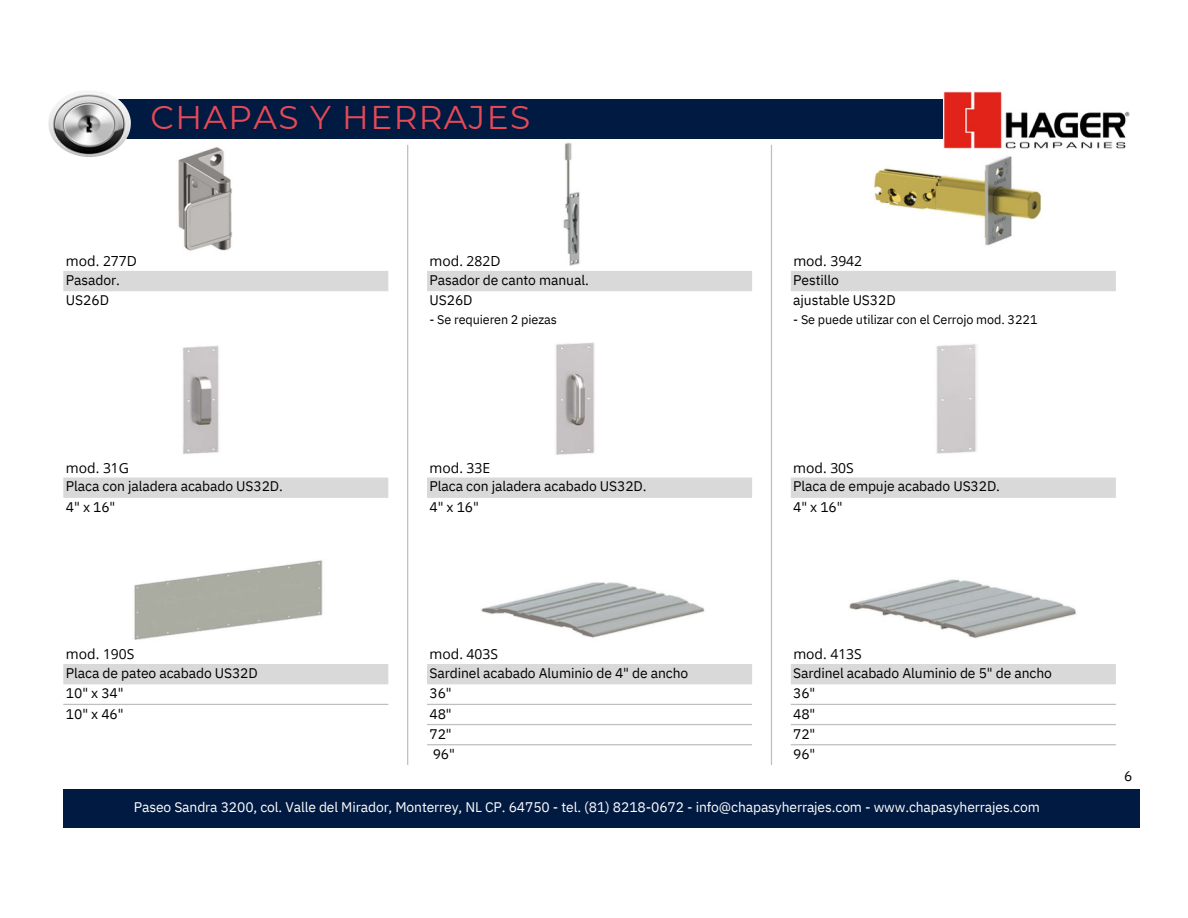
<style>
.page{position:relative;width:1188px;height:918px;background:#fff}
.page>*{position:absolute;margin:0;border:0;box-sizing:border-box;transform-origin:0 0}
.t1{font:32.85px "Montserrat";letter-spacing:.045em;color:#e64957}
.t2{font:13.95px/20.2px "IBM Plex Sans";letter-spacing:-.01em;color:#000}
.t3{font:13.95px "IBM Plex Sans";letter-spacing:-.01em;color:#fff}
.t4{font:13.95px "Open Sans";color:#000}
.t5{font:12.6px "IBM Plex Sans";letter-spacing:-.01em;color:#000}
</style>
<div class="page">
<div style="left:63px;top:789px;width:1077px;height:39px;background:#011a41"></div>
<div style="left:63px;top:99px;width:972px;height:40px;background:#011a41"></div>
<svg style="left:63px;top:271px;width:1053px;height:413px"></svg>
<hr style="left:63px;top:704px;width:325px;height:1px;background:#bfbfbf">
<hr style="left:427px;top:704px;width:325px;height:1px;background:#bfbfbf">
<hr style="left:427px;top:724px;width:325px;height:1px;background:#bfbfbf">
<hr style="left:427px;top:744px;width:325px;height:1px;background:#bfbfbf">
<hr style="left:407px;top:145px;width:1px;height:620px;background:#bfbfbf">
<hr style="left:771px;top:145px;width:1px;height:620px;background:#bfbfbf">
<hr style="left:791px;top:704px;width:325px;height:1px;background:#bfbfbf">
<hr style="left:791px;top:724px;width:325px;height:1px;background:#bfbfbf">
<hr style="left:791px;top:744px;width:325px;height:1px;background:#bfbfbf">
<img style="left:178px;top:147px;width:54px;height:104px">
<img style="left:563px;top:143px;width:17px;height:122px">
<img style="left:874px;top:156px;width:168px;height:90px">
<img style="left:178px;top:345px;width:46px;height:111px">
<img style="left:554px;top:342px;width:42px;height:114px">
<img style="left:934px;top:343px;width:45px;height:112px">
<img style="left:132px;top:559px;width:194px;height:82px">
<img style="left:481px;top:578px;width:226px;height:64px">
<img style="left:848px;top:578px;width:231px;height:63px">
<img style="left:48px;top:91px;width:82px;height:66px">
<img style="left:944px;top:91px;width:185px;height:58px">
<p class="t1" style="left:151px;top:97px;width:381px">CHAPAS Y HERRAJES</p>
<p class="t4" style="left:66px;top:251px;width:72px">mod. 277D</p>
<p class="t2" style="left:66px;top:269px;width:56px">Pasador.<br>US26D</p>
<p class="t4" style="left:430px;top:251px;width:72px">mod. 282D</p>
<p class="t2" style="left:430px;top:269px;width:161px">Pasador de canto manual.</p>
<p class="t2" style="left:430px;top:290px;width:44px">US26D</p>
<p class="t4" style="left:793px;top:251px;width:70px">mod. 3942</p>
<p class="t2" style="left:793px;top:269px;width:104px">Pestillo ajustable US32D</p>
<p class="t5" style="left:429px;top:311px;width:129px">- Se requieren 2 piezas</p>
<p class="t5" style="left:793px;top:311px;width:246px">- Se puede utilizar con el Cerrojo mod. 3221</p>
<p class="t4" style="left:66px;top:458px;width:65px">mod. 31G</p>
<p class="t4" style="left:430px;top:458px;width:62px">mod. 33E</p>
<p class="t4" style="left:793px;top:458px;width:62px">mod. 30S</p>
<p class="t2" style="left:66px;top:476px;width:219px">Placa con jaladera acabado US32D.</p>
<p class="t2" style="left:66px;top:496px;width:51px">4" x 16"</p>
<p class="t2" style="left:430px;top:476px;width:219px">Placa con jaladera acabado US32D.</p>
<p class="t2" style="left:430px;top:496px;width:51px">4" x 16"</p>
<p class="t2" style="left:793px;top:476px;width:208px">Placa de empuje acabado US32D.</p>
<p class="t2" style="left:793px;top:496px;width:51px">4" x 16"</p>
<p class="t4" style="left:66px;top:644px;width:70px">mod. 190S</p>
<p class="t4" style="left:430px;top:644px;width:70px">mod. 403S</p>
<p class="t4" style="left:793px;top:644px;width:70px">mod. 413S</p>
<p class="t2" style="left:66px;top:663px;width:193px">Placa de pateo acabado US32D</p>
<p class="t2" style="left:66px;top:683px;width:59px">10" x 34"</p>
<p class="t2" style="left:66px;top:703px;width:59px">10" x 46"</p>
<p class="t2" style="left:430px;top:663px;width:260px">Sardinel acabado Aluminio de 4" de ancho</p>
<p class="t2" style="left:430px;top:683px;width:24px">36"</p>
<p class="t2" style="left:430px;top:703px;width:24px">48"</p>
<p class="t2" style="left:430px;top:724px;width:24px">72"</p>
<p class="t2" style="left:433px;top:744px;width:24px">96"</p>
<p class="t2" style="left:793px;top:663px;width:260px">Sardinel acabado Aluminio de 5" de ancho</p>
<p class="t2" style="left:793px;top:683px;width:24px">36"</p>
<p class="t2" style="left:793px;top:703px;width:24px">48"</p>
<p class="t2" style="left:793px;top:724px;width:24px">72"</p>
<p class="t2" style="left:793px;top:744px;width:24px">96"</p>
<p class="t3" style="left:134px;top:798px;width:908px">Paseo Sandra 3200, col. Valle del Mirador, Monterrey, NL CP. 64750 - tel. (81) 8218-0672 - info@chapasyherrajes.com - www.chapasyherrajes.com</p>
<p class="t2" style="left:1124px;top:766px;width:10px">6</p>
</div>
